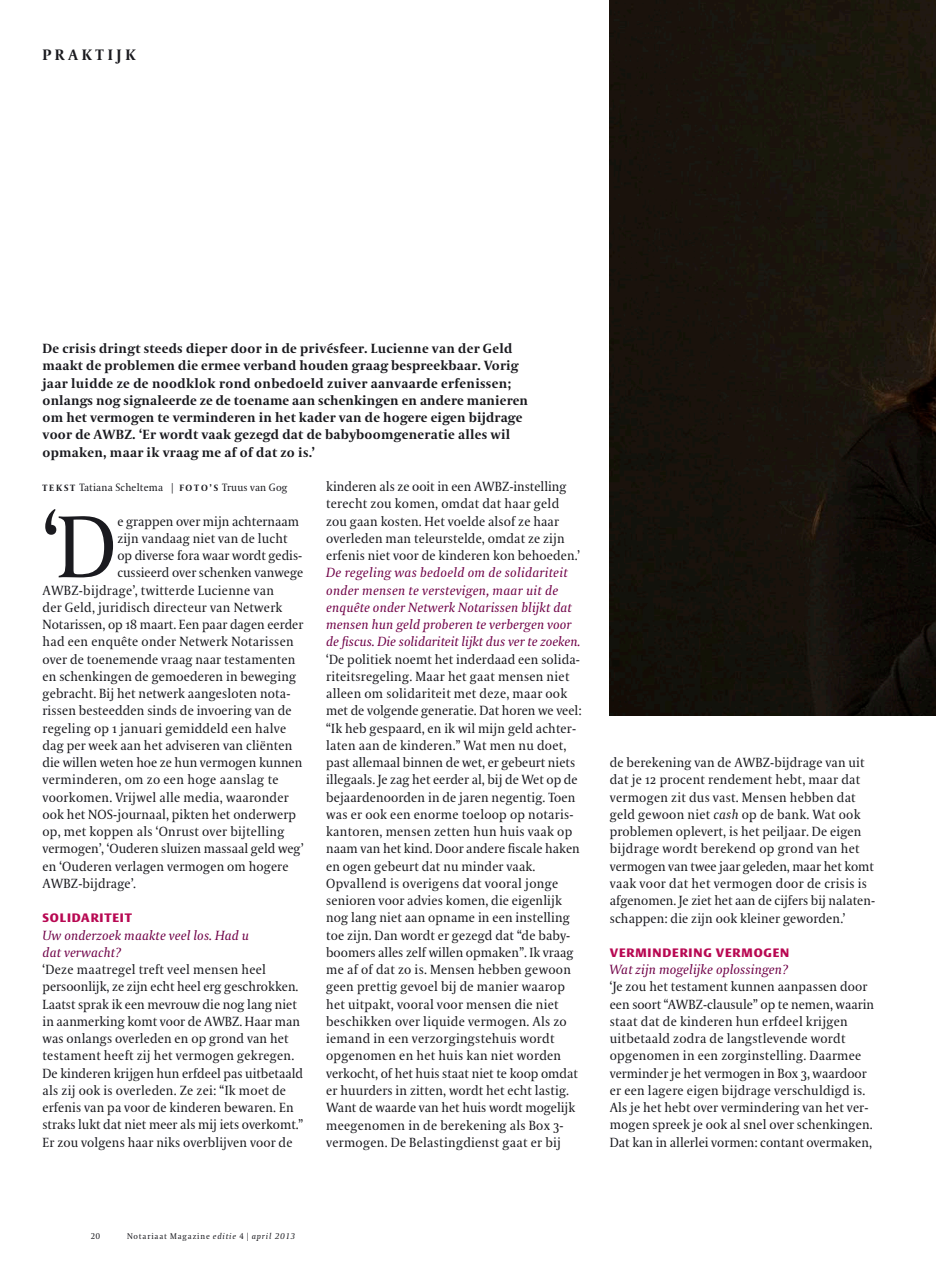
<style>
.page{position:relative;width:936px;height:1263px;background:#fff}
.page>*{position:absolute;margin:0;border:0;box-sizing:border-box;transform-origin:0 0}
.t1{font:87.3px "VPRO Coranto";color:#1a1a1f}
.t2{font:700 15px "VPRO Coranto";letter-spacing:.25em;color:#1a1a1f}
.t3{font:13.2px/17.2px "VPRO Coranto";letter-spacing:.01em;color:#1a1a1f}
.t4{font:700 13.2px/17.2px "VPRO Coranto";letter-spacing:.02em;color:#1a1a1f}
.t5{font:italic 13.2px/17.2px "VPRO Coranto";letter-spacing:.01em;color:#6f0047}
.t6{font:700 12px "VPRO Vesta";letter-spacing:.07em;color:#b80852}
.t7{font:10.5px "VPRO Coranto";letter-spacing:.02em;color:#1a1a1f}
.t8{font:8.25px "VPRO Coranto";letter-spacing:.1em;color:#1a1a1f}
.t9{font:8.25px "VPRO Coranto Cn";color:#1a1a1f}
.s1{font-weight:700;font-size:9px}
.s2{font-style:italic}
.s3{font-family:"VPRO Coranto Cn"}
</style>
<div class="page">
<img style="left:609px;top:0;width:326px;height:715px">
<p class="t2" style="left:43px;top:45px;width:94px">Praktijk</p>
<p class="t4" style="left:43px;top:340px;width:487px">De crisis dringt steeds dieper door in de privésfeer. Lucienne van der Geld maakt de problemen die ermee verband houden graag bespreekbaar. Vorig jaar luidde ze de noodklok rond onbedoeld zuiver aanvaarde erfenissen; onlangs nog signaleerde ze de toename aan schenkingen en andere manieren om het vermogen te verminderen in het kader van de hogere eigen bijdrage voor de AWBZ. ‘Er wordt vaak gezegd dat de babyboomgeneratie alles wil opmaken, maar ik vraag me af of dat zo is.’</p>
<p class="t7" style="left:43px;top:481px;width:246px"><span class="s1">T E K S T</span> Tatiana Scheltema | <span class="s1">f o t o ’ s</span> Truus van Gog</p>
<p class="t3" style="left:326px;top:478px;width:255px">kinderen als ze ooit in een AWBZ-instelling terecht zou komen, omdat dat haar geld zou gaan kosten. Het voelde alsof ze haar overleden man teleurstelde, omdat ze zijn erfenis niet voor de kinderen kon behoeden.’</p>
<p class="t5" style="left:326px;top:564px;width:256px">De regeling was bedoeld om de solidariteit onder mensen te verstevigen, maar uit de enquête onder Netwerk Notarissen blijkt dat mensen hun geld proberen te verbergen voor de fiscus. Die solidariteit lijkt dus ver te zoeken.</p>
<p class="t3" style="left:326px;top:650px;width:257px">‘De politiek noemt het inderdaad een solida&shy;riteitsregeling. Maar het gaat mensen niet alleen om solidariteit met deze, maar ook met de volgende generatie. Dat horen we veel: “Ik heb gespaard, en ik wil mijn geld achter&shy;laten aan de kinderen.” Wat men nu doet, past allemaal binnen de wet, er gebeurt niets illegaals. Je zag het eerder al, bij de Wet op de bejaardenoorden in de jaren negentig. Toen was er ook een enorme toeloop op notaris-- kantoren, mensen zetten hun huis vaak op naam van het kind. Door andere fiscale haken en ogen gebeurt dat nu minder vaak.<br>Opvallend is overigens dat vooral jonge senioren voor advies komen, die eigenlijk nog lang niet aan opname in een instelling toe zijn. Dan wordt er gezegd dat “de baby&shy;boomers alles zelf willen opmaken”. Ik vraag me af of dat zo is. Mensen hebben gewoon geen prettig gevoel bij de manier waarop het uitpakt, vooral voor mensen die niet beschikken over liquide vermogen. Als zo iemand in een verzorgingstehuis wordt opgenomen en het huis kan niet worden verkocht, of het huis staat niet te koop omdat er huurders in zitten, wordt het echt lastig.<br>Want de waarde van het huis wordt mogelijk meegenomen in de berekening als Box 3- vermogen. De Belastingdienst gaat er bij</p>
<h1 class="t1" style="left:43px;top:496px;width:75px">‘D</h1>
<p class="t3" style="left:117px;top:512px;width:183px">e grappen over mijn achternaam</p>
<p class="t3" style="left:117px;top:530px;width:172px">zijn vandaag niet van de lucht</p>
<p class="t3" style="left:117px;top:547px;width:186px">op diverse fora waar wordt gedis-</p>
<p class="t3" style="left:117px;top:564px;width:187px">cussieerd over schenken vanwege</p>
<p class="t3" style="left:43px;top:581px;width:233px">AWBZ-bijdrage’, twitterde Lucienne van</p>
<p class="t3" style="left:43px;top:599px;width:241px">der Geld, juridisch directeur van Netwerk</p>
<p class="t3" style="left:43px;top:616px;width:262px">Notarissen, op 18 maart. Een paar dagen eerder</p>
<p class="t3" style="left:43px;top:633px;width:253px">had een enquête onder Netwerk Notarissen</p>
<p class="t3" style="left:43px;top:650px;width:254px">over de toenemende vraag naar testamenten</p>
<p class="t3" style="left:43px;top:668px;width:255px">en schenkingen de gemoederen in beweging</p>
<p class="t3" style="left:43px;top:685px;width:249px">gebracht. Bij het netwerk aangesloten nota-</p>
<p class="t3" style="left:43px;top:702px;width:250px">rissen besteedden sinds de invoering van de</p>
<p class="t3" style="left:43px;top:719px;width:245px">regeling op 1 januari gemiddeld een halve</p>
<p class="t3" style="left:43px;top:737px;width:251px">dag per week aan het adviseren van cliënten</p>
<p class="t3" style="left:43px;top:754px;width:261px">die willen weten hoe ze hun vermogen kunnen</p>
<p class="t3" style="left:43px;top:771px;width:237px">verminderen, om zo een hoge aanslag te</p>
<p class="t3" style="left:43px;top:788px;width:248px">voorkomen. Vrijwel alle media, waaronder</p>
<p class="t3" style="left:43px;top:806px;width:255px">ook het NOS-journaal, pikten het onderwerp</p>
<p class="t3" style="left:43px;top:823px;width:243px">op, met koppen als ‘Onrust over bijtelling</p>
<p class="t3" style="left:43px;top:840px;width:262px">vermogen’, ‘Ouderen sluizen massaal geld weg’</p>
<p class="t3" style="left:43px;top:857px;width:247px">en ‘Ouderen verlagen vermogen om hogere</p>
<p class="t3" style="left:43px;top:875px;width:95px">AWBZ-bijdrage’.</p>
<p class="t6" style="left:43px;top:913px;width:91px">SOLIDARITEIT</p>
<p class="t5" style="left:43px;top:927px;width:208px">Uw onderzoek maakte veel los. Had u dat verwacht?</p>
<p class="t3" style="left:43px;top:961px;width:262px">‘Deze maatregel treft veel mensen heel persoonlijk, ze zijn echt heel erg geschrokken.<br>Laatst sprak ik een mevrouw die nog lang niet in aanmerking komt voor de AWBZ. Haar man was onlangs overleden en op grond van het testament heeft zij het vermogen gekregen.<br>De kinderen krijgen hun erfdeel pas uitbetaald als zij ook is overleden. Ze zei: “Ik moet de erfenis van pa voor de kinderen bewaren. En straks lukt dat niet meer als mij iets overkomt.” Er zou volgens haar niks overblijven voor de</p>
<p class="t3" style="left:609px;top:754px;width:266px">de berekening van de AWBZ-bijdrage van uit dat je 12 procent rendement hebt, maar dat vermogen zit dus vast. Mensen hebben dat geld gewoon niet <span class="s2">cash</span> op de bank. Wat ook problemen oplevert, is het peiljaar. De eigen bijdrage wordt berekend op grond van het vermogen van twee jaar geleden, maar het komt vaak voor dat het vermogen door de crisis is afgenomen. Je ziet het aan de cijfers bij nalaten--- schappen: die zijn ook kleiner geworden.’</p>
<p class="t6" style="left:609px;top:947px;width:181px">VERMINDERING VERMOGEN</p>
<p class="t5" style="left:609px;top:961px;width:180px">Wat zijn mogelijke oplossingen?</p>
<p class="t3" style="left:609px;top:978px;width:266px">‘Je zou het testament kunnen aanpassen door een soort “AWBZ-clausule” op te nemen, waarin staat dat de kinderen hun erfdeel krijgen uitbetaald zodra de langstlevende wordt opgenomen in een zorginstelling. Daarmee verminder je het vermogen in Box 3, waardoor er een lagere eigen bijdrage verschuldigd is.<br>Als je het hebt over vermindering van het ver-- mogen spreek je ook al snel over schenkingen.<br>Dat kan in allerlei vormen: contant overmaken,</p>
<p class="t9" style="left:91px;top:1231px;width:11px">20</p>
<p class="t8" style="left:127px;top:1231px;width:169px">Notariaat Magazine <span class="s2">editie</span> <span class="s3">4 |</span> <span class="s2">april 2013</span></p>
</div>
